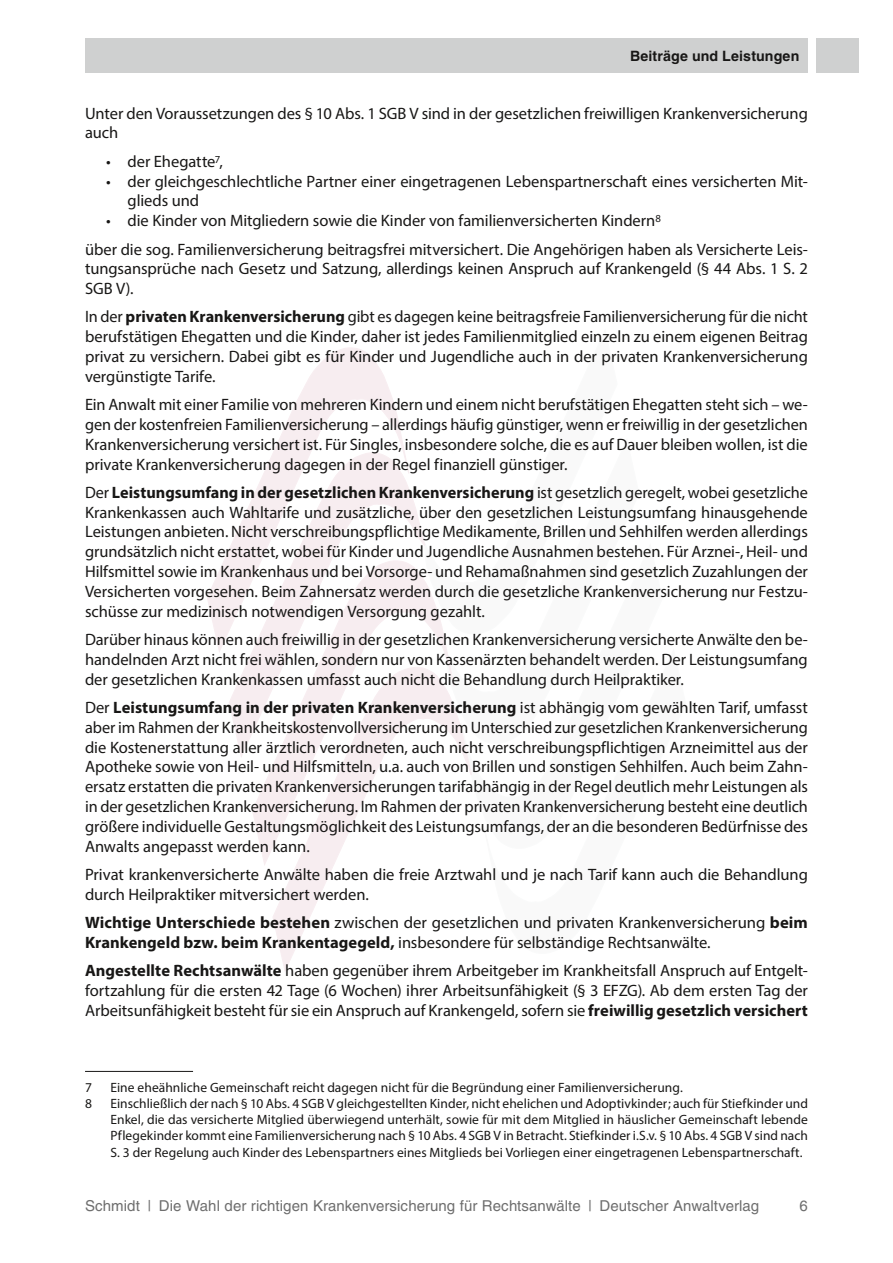
<style>
.page{position:relative;width:893px;height:1263px;background:#fff}
.page>*{position:absolute;margin:0;border:0;box-sizing:border-box;transform-origin:0 0}
.t1{font:16.5px/19.8px "Myriad Pro";letter-spacing:-.005em;color:#181716}
.t2{font:15px "Helvetica";letter-spacing:.005em;color:#6e6e6e}
.t3{font:700 14.25px "Helvetica";letter-spacing:.01em;color:#181716}
.t4{font:13.5px/16.2px "Myriad Pro";letter-spacing:.005em;color:#181716;text-align:justify}
.s1{font-weight:700}
</style>
<div class="page">
<div style="left:85px;top:38px;width:723px;height:34px;background:#cfd0d0"></div>
<div style="left:816px;top:38px;width:43px;height:34px;background:#cfd0d0"></div>
<svg style="left:207px;top:347px;width:198px;height:305px"></svg>
<svg style="left:252px;top:585px;width:198px;height:280px"></svg>
<svg style="left:272px;top:666px;width:200px;height:305px"></svg>
<svg style="left:228px;top:452px;width:199px;height:306px"></svg>
<hr style="left:85px;top:1071px;width:108px;height:1px;background:#181716">
<p class="t3" style="left:630px;top:47px;width:171px">Beiträge und Leistungen</p>
<p class="t1" style="left:85px;top:103px;width:724px">Unter den Voraussetzungen des § 10 Abs. 1 SGB V sind in der gesetzlichen freiwilligen Krankenversicherung auch</p>
<p class="t1" style="left:106px;top:151px;width:118px">• der Ehegatte<sup>7</sup>,</p>
<p class="t1" style="left:128px;top:171px;width:682px;text-indent:-21px">• der gleichgeschlechtliche Partner einer eingetragenen Lebenspartnerschaft eines versicherten Mit&shy;glieds und</p>
<p class="t1" style="left:85px;top:206px;width:724px;line-height:28.3px;text-indent:21px">• die Kinder von Mitgliedern sowie die Kinder von familienversicherten Kindern<sup>8<br></sup>über die sog. Familienversicherung beitragsfrei mitversichert. Die Angehörigen haben als Versicherte Leis-</p>
<p class="t1" style="left:85px;top:259px;width:724px">tungsansprüche nach Gesetz und Satzung, allerdings keinen Anspruch auf Krankengeld (§ 44 Abs. 1 S. 2<br>SGB V).</p>
<p class="t1" style="left:85px;top:307px;width:724px;text-align:justify">In der <span class="s1">privaten Krankenversicherung</span> gibt es dagegen keine beitragsfreie Familienversicherung für die nicht berufstätigen Ehegatten und die Kinder, daher ist jedes Familienmitglied einzeln zu einem eigenen Beitrag privat zu versichern. Dabei gibt es für Kinder und Jugendliche auch in der privaten Krankenversicherung vergünstigte Tarife.</p>
<p class="t1" style="left:85px;top:394px;width:724px;text-align:justify">Ein Anwalt mit einer Familie von mehreren Kindern und einem nicht berufstätigen Ehegatten steht sich – we&shy;gen der kostenfreien Familienversicherung – allerdings häufig günstiger, wenn er freiwillig in der gesetzlichen Krankenversicherung versichert ist. Für Singles, insbesondere solche, die es auf Dauer bleiben wollen, ist die private Krankenversicherung dagegen in der Regel finanziell günstiger.</p>
<p class="t1" style="left:85px;top:482px;width:724px;text-align:justify">Der <span class="s1">Leistungsumfang in der gesetzlichen Krankenversicherung</span> ist gesetzlich geregelt, wobei gesetzliche Krankenkassen auch Wahltarife und zusätzliche, über den gesetzlichen Leistungsumfang hinausgehende Leistungen anbieten. Nicht verschreibungspflichtige Medikamente, Brillen und Sehhilfen werden allerdings grundsätzlich nicht erstattet, wobei für Kinder und Jugendliche Ausnahmen bestehen. Für Arznei-, Heil- und Hilfsmittel sowie im Krankenhaus und bei Vorsorge- und Rehamaßnahmen sind gesetzlich Zuzahlungen der Versicherten vorgesehen. Beim Zahnersatz werden durch die gesetzliche Krankenversicherung nur Festzu&shy;schüsse zur medizinisch notwendigen Versorgung gezahlt.</p>
<p class="t1" style="left:85px;top:629px;width:724px;text-align:justify">Darüber hinaus können auch freiwillig in der gesetzlichen Krankenversicherung versicherte Anwälte den be&shy;handelnden Arzt nicht frei wählen, sondern nur von Kassenärzten behandelt werden. Der Leistungsumfang der gesetzlichen Krankenkassen umfasst auch nicht die Behandlung durch Heilpraktiker.</p>
<p class="t1" style="left:85px;top:697px;width:724px;text-align:justify">Der <span class="s1">Leistungsumfang in der privaten Krankenversicherung</span> ist abhängig vom gewählten Tarif, umfasst aber im Rahmen der Krankheitskostenvollversicherung im Unterschied zur gesetzlichen Krankenversicherung die Kostenerstattung aller ärztlich verordneten, auch nicht verschreibungspflichtigen Arzneimittel aus der Apotheke sowie von Heil- und Hilfsmitteln, u.a. auch von Brillen und sonstigen Sehhilfen. Auch beim Zahn&shy;ersatz erstatten die privaten Krankenversicherungen tarifabhängig in der Regel deutlich mehr Leistungen als in der gesetzlichen Krankenversicherung. Im Rahmen der privaten Krankenversicherung besteht eine deutlich größere individuelle Gestaltungsmöglichkeit des Leistungsumfangs, der an die besonderen Bedürfnisse des Anwalts angepasst werden kann.</p>
<p class="t1" style="left:85px;top:864px;width:724px">Privat krankenversicherte Anwälte haben die freie Arztwahl und je nach Tarif kann auch die Behandlung durch Heilpraktiker mitversichert werden.</p>
<p class="t1" style="left:85px;top:912px;width:724px"><span class="s1">Wichtige Unterschiede bestehen</span> zwischen der gesetzlichen und privaten Krankenversicherung <span class="s1">beim<br>Krankengeld bzw. beim Krankentagegeld,</span> insbesondere für selbständige Rechtsanwälte.</p>
<p class="t1" style="left:85px;top:960px;width:724px;text-align:justify"><span class="s1">Angestellte Rechtsanwälte</span> haben gegenüber ihrem Arbeitgeber im Krankheitsfall Anspruch auf Entgelt&shy;fortzahlung für die ersten 42 Tage (6 Wochen) ihrer Arbeitsunfähigkeit (§ 3 EFZG). Ab dem ersten Tag der Arbeitsunfähigkeit besteht für sie ein Anspruch auf Krankengeld, sofern sie <span class="s1">freiwillig gesetzlich versichert</span></p>
<p class="t4" style="left:85px;top:1079px;width:8px">7</p>
<p class="t4" style="left:111px;top:1079px;width:574px">Eine eheähnliche Gemeinschaft reicht dagegen nicht für die Begründung einer Familienversicherung.</p>
<p class="t4" style="left:85px;top:1095px;width:8px">8</p>
<p class="t4" style="left:111px;top:1095px;width:699px">Einschließlich der nach § 10 Abs. 4 SGB V gleichgestellten Kinder, nicht ehelichen und Adoptivkinder; auch für Stiefkinder und Enkel, die das versicherte Mitglied überwiegend unterhält, sowie für mit dem Mitglied in häuslicher Gemeinschaft lebende Pflegekinder kommt eine Familienversicherung nach § 10 Abs. 4 SGB V in Betracht. Stiefkinder i.S.v. § 10 Abs. 4 SGB V sind nach S. 3 der Regelung auch Kinder des Lebenspartners eines Mitglieds bei Vorliegen einer eingetragenen Lebenspartnerschaft.</p>
<p class="t2" style="left:85px;top:1197px;width:676px">Schmidt | Die Wahl der richtigen Krankenversicherung für Rechtsanwälte | Deutscher Anwaltverlag</p>
<p class="t2" style="left:800px;top:1197px;width:10px">6</p>
</div>
